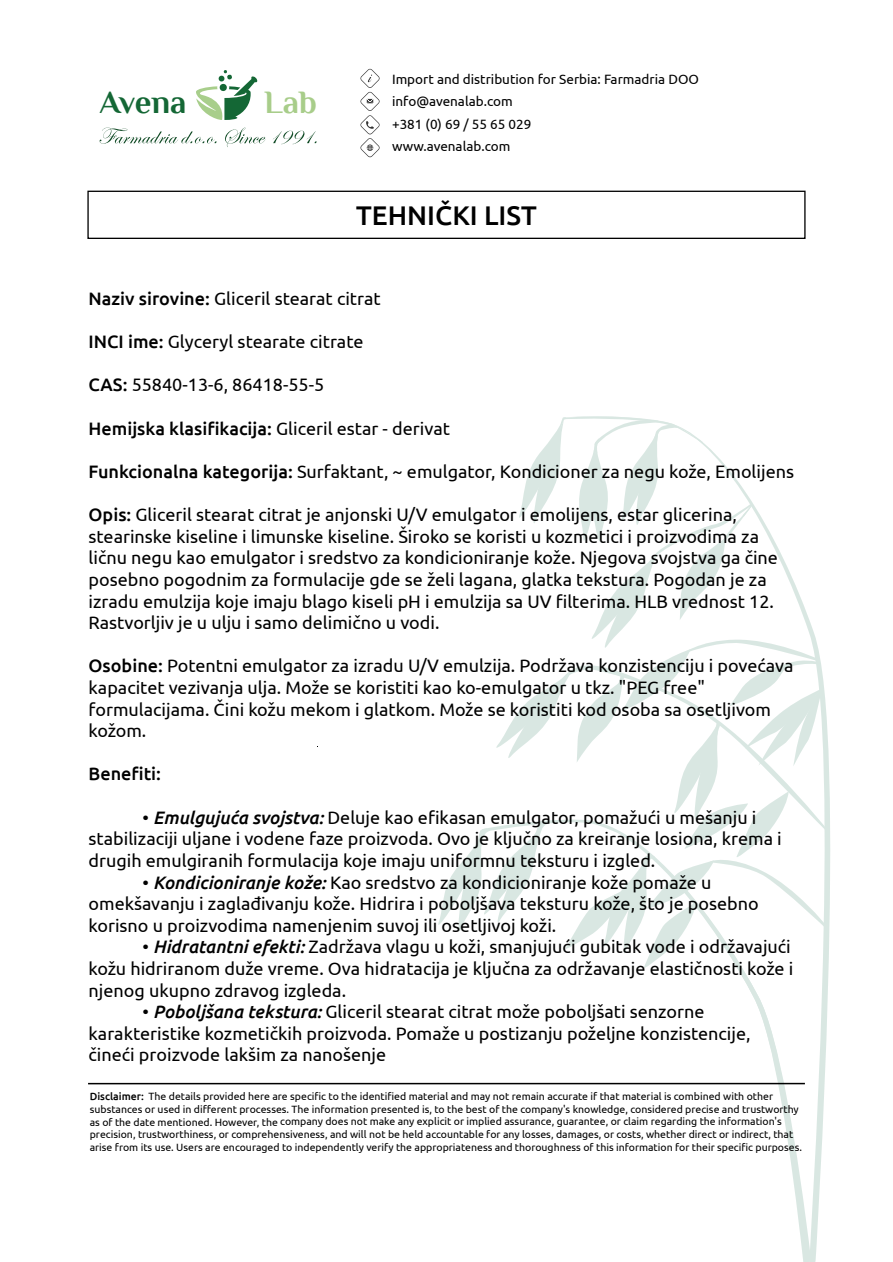
<style>
.page{position:relative;width:893px;height:1262px;background:#fff}
.page>*{position:absolute;margin:0;border:0;box-sizing:border-box;transform-origin:0 0}
.t1{font:700 32.55px "Philosopher";letter-spacing:-.005em;color:#146735}
.t2{font:700 32.55px "Philosopher";color:#a8cd8a}
.t3{font:500 27px "Ubuntu";color:#000}
.t4{font:18px/21.6px "Ubuntu";color:#000}
.t5{font:500 18px "Ubuntu";color:#000}
.t6{font:13.5px/22.5px "Ubuntu";color:#000}
.t7{font:10.5px/12.6px "Ubuntu";color:#000}
.s1{font-weight:500}
.s2{font-weight:400}
.s3{font-weight:500;font-style:italic}
</style>
<div class="page">
<div style="left:87px;top:191px;width:718px;height:48px;background:#fff;border:1px solid #000"></div>
<svg style="left:811px;top:747px;width:19px;height:514px"></svg>
<svg style="left:479px;top:972px;width:332px;height:289px"></svg>
<svg style="left:438px;top:416px;width:387px;height:556px"></svg>
<hr style="left:88px;top:1082px;width:716px;height:2px;background:#000">
<svg style="left:196px;top:70px;width:62px;height:50px"></svg>
<svg style="left:360px;top:69px;width:19px;height:88px"></svg>
<svg style="left:99px;top:127px;width:117px;height:17px"></svg>
<svg style="left:225px;top:128px;width:40px;height:19px"></svg>
<svg style="left:273px;top:131px;width:43px;height:13px"></svg>
<h1 class="t1" style="left:99px;top:85px;width:88px">Avena</h1>
<h1 class="t2" style="left:264px;top:85px;width:54px">Lab</h1>
<p class="t6" style="left:392px;top:67px;width:308px">Import and distribution for Serbia: Farmadria DOO info@avenalab.com<br>+381 (0) 69 / 55 65 029<br>www.avenalab.com</p>
<h2 class="t3" style="left:356px;top:199px;width:182px">TEHNIČKI LIST</h2>
<p class="t4" style="left:88px;top:287px;width:294px"><span class="s1">Naziv sirovine:</span> Gliceril stearat citrat</p>
<p class="t4" style="left:88px;top:330px;width:276px"><span class="s1">INCI ime:</span> Glyceryl stearate citrate</p>
<p class="t4" style="left:88px;top:374px;width:237px"><span class="s1">CAS:</span> 55840-13-6, 86418-55-5</p>
<p class="t5" style="left:88px;top:417px;width:363px">Hemijska klasifikacija: <span class="s2">Gliceril estar - derivat</span></p>
<p class="t4" style="left:88px;top:460px;width:707px"><span class="s1">Funkcionalna kategorija:</span> Surfaktant, ~ emulgator, Kondicioner za negu kože, Emolijens</p>
<p class="t4" style="left:88px;top:503px;width:691px"><span class="s1">Opis:</span> Gliceril stearat citrat je anjonski U/V emulgator i emolijens, estar glicerina, stearinske kiseline i limunske kiseline. Široko se koristi u kozmetici i proizvodima za ličnu negu kao emulgator i sredstvo za kondicioniranje kože. Njegova svojstva ga čine posebno pogodnim za formulacije gde se želi lagana, glatka tekstura. Pogodan je za izradu emulzija koje imaju blago kiseli pH i emulzija sa UV filterima. HLB vrednost 12.<br>Rastvorljiv je u ulju i samo delimično u vodi.</p>
<p class="t4" style="left:88px;top:654px;width:706px"><span class="s1">Osobine:</span> Potentni emulgator za izradu U/V emulzija. Podržava konzistenciju i povećava kapacitet vezivanja ulja. Može se koristiti kao ko-emulgator u tkz. "PEG free" formulacijama. Čini kožu mekom i glatkom. Može se koristiti kod osoba sa osetljivom kožom.</p>
<p class="t5" style="left:88px;top:762px;width:74px">Benefiti:</p>
<p class="t4" style="left:88px;top:806px;width:694px;text-indent:54px">• <span class="s3">Emulgujuća svojstva:</span> Deluje kao efikasan emulgator, pomažući u mešanju i stabilizaciji uljane i vodene faze proizvoda. Ovo je ključno za kreiranje losiona, krema i drugih emulgiranih formulacija koje imaju uniformnu teksturu i izgled.</p>
<p class="t4" style="left:88px;top:870px;width:671px;text-indent:54px">• <span class="s3">Kondicioniranje kože:</span> Kao sredstvo za kondicioniranje kože pomaže u omekšavanju i zaglađivanju kože. Hidrira i poboljšava teksturu kože, što je posebno korisno u proizvodima namenjenim suvoj ili osetljivoj koži.</p>
<p class="t4" style="left:88px;top:935px;width:706px;text-indent:54px">• <span class="s3">Hidratantni efekti:</span> Zadržava vlagu u koži, smanjujući gubitak vode i održavajući kožu hidriranom duže vreme. Ova hidratacija je ključna za održavanje elastičnosti kože i njenog ukupno zdravog izgleda.</p>
<p class="t4" style="left:88px;top:1000px;width:663px;text-indent:54px">• <span class="s3">Poboljšana tekstura:</span> Gliceril stearat citrat može poboljšati senzorne karakteristike kozmetičkih proizvoda. Pomaže u postizanju poželjne konzistencije, čineći proizvode lakšim za nanošenje</p>
<p class="t7" style="left:90px;top:1089px;width:713px"><span class="s1">Disclaimer:</span> The details provided here are specific to the identified material and may not remain accurate if that material is combined with other substances or used in different processes. The information presented is, to the best of the company's knowledge, considered precise and trustworthy as of the date mentioned. However, the company does not make any explicit or implied assurance, guarantee, or claim regarding the information's precision, trustworthiness, or comprehensiveness, and will not be held accountable for any losses, damages, or costs, whether direct or indirect, that arise from its use. Users are encouraged to independently verify the appropriateness and thoroughness of this information for their specific purposes.</p>
</div>
